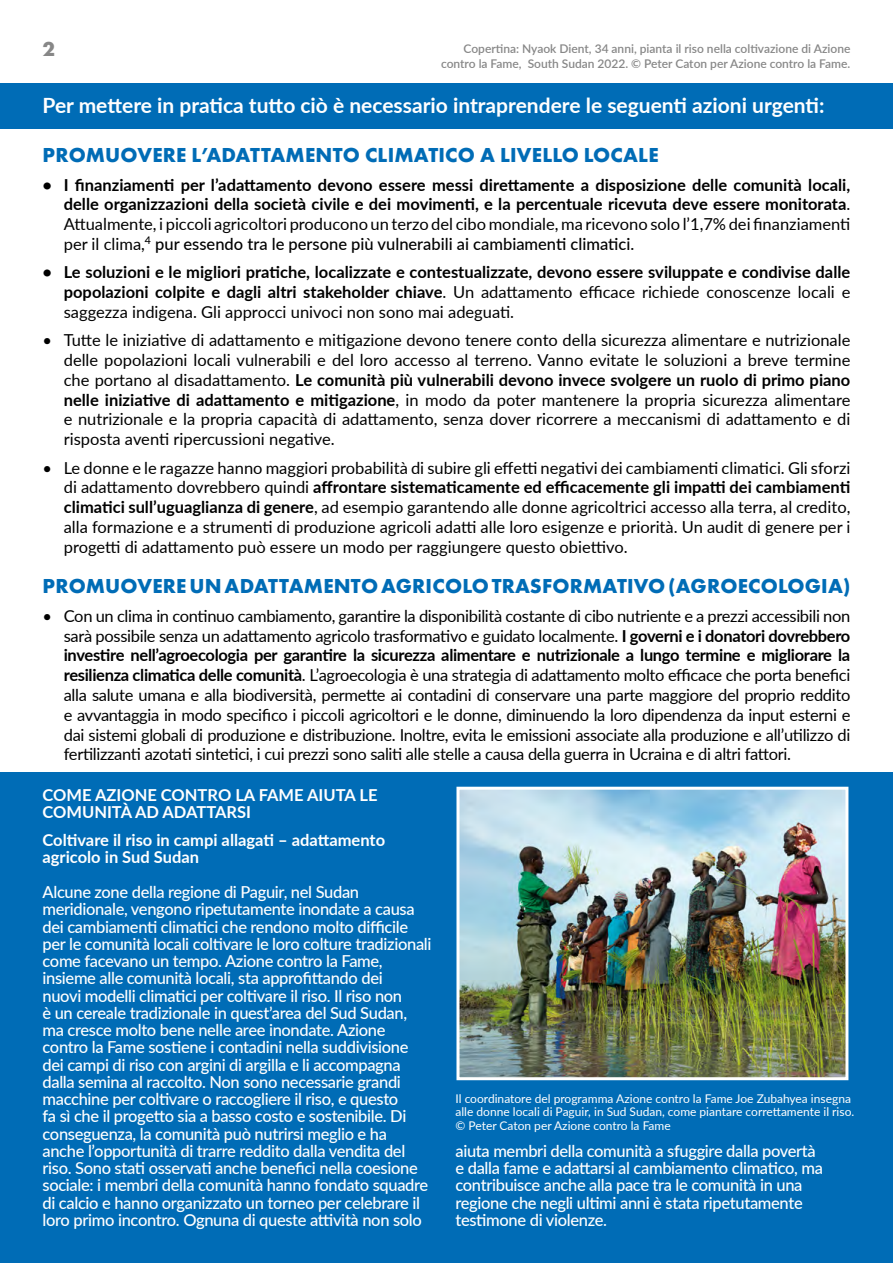
<style>
.page{position:relative;width:893px;height:1263px;background:#fff}
.page>*{position:absolute;margin:0;border:0;box-sizing:border-box;transform-origin:0 0}
.t1{font:700 21px "Futura PT";letter-spacing:.01em;color:#006cb6}
.t2{font:700 21px "Lato";color:#fff}
.t3{font:700 21px "Futura PT";color:#878787}
.t4{font:16.5px/19.8px "Lato";color:#000;text-align:justify}
.t5{font:500 16.5px/17.2px "Lato";letter-spacing:-.02em;color:#fff}
.t6{font:700 16.5px/19.8px "Lato";color:#000;text-align:justify}
.t7{font:700 16.5px/17.2px "Lato";color:#fff}
.t8{font:12px/13.5px "Lato";color:#fff}
.Endnote_reference_te{font:600 12px "Lato";color:#878787}
.s1{font-weight:400}
.s2{font-weight:500}
.s3{font-weight:700}
</style>
<div class="page">
<div style="left:0;top:83px;width:893px;height:46px;background:#006cb6"></div>
<div style="left:0;top:772px;width:893px;height:491px;background:#006cb6"></div>
<img style="left:460px;top:791px;width:384px;height:285px">
<div style="left:456px;top:787px;width:392px;height:293px;border:3px solid #fff"></div>
<p class="t3" style="left:43px;top:36px;width:14px">2</p>
<p class="Endnote_reference_te" style="left:464px;top:40px;width:388px">Copertina: Nyaok Dient, 34 anni, pianta il riso nella coltivazione di Azione</p>
<p class="Endnote_reference_te" style="left:441px;top:55px;width:411px">contro la Fame, South Sudan 2022. © Peter Caton per Azione contro la Fame.</p>
<p class="t2" style="left:43px;top:89px;width:783px">Per mettere in pratica tutto ciò è necessario intraprendere le seguenti azioni urgenti:</p>
<p class="t1" style="left:43px;top:141px;width:617px">PROMUOVERE L’ADATTAMENTO CLIMATICO A LIVELLO LOCALE</p>
<p class="t6" style="left:64px;top:174px;width:788px;text-indent:-21px">• I finanziamenti per l’adattamento devono essere messi direttamente a disposizione delle comunità locali, delle organizzazioni della società civile e dei movimenti, e la percentuale ricevuta deve essere monitorata<span class="s1">.<br>Attualmente, i piccoli agricoltori producono un terzo del cibo mondiale, ma ricevono solo l’1,7% dei finanziamenti per il clima,</span><sup>4</sup> <span class="s2">pur essendo tra le persone più vulnerabili ai cambiamenti climatici.</span></p>
<p class="t6" style="left:64px;top:262px;width:788px;text-indent:-21px">• Le soluzioni e le migliori pratiche, localizzate e contestualizzate, devono essere sviluppate e condivise dalle popolazioni colpite e dagli altri stakeholder chiave<span class="s1">. Un adattamento efficace richiede conoscenze locali e saggezza indigena. Gli approcci univoci non sono mai adeguati.</span></p>
<p class="t4" style="left:64px;top:330px;width:788px;text-indent:-21px">• Tutte le iniziative di adattamento e mitigazione devono tenere conto della sicurezza alimentare e nutrizionale delle popolazioni locali vulnerabili e del loro accesso al terreno. Vanno evitate le soluzioni a breve termine che portano al disadattamento. <span class="s3">Le comunità più vulnerabili devono invece svolgere un ruolo di primo piano nelle iniziative di adattamento e mitigazione</span>, in modo da poter mantenere la propria sicurezza alimentare e nutrizionale e la propria capacità di adattamento, senza dover ricorrere a meccanismi di adattamento e di risposta aventi ripercussioni negative.</p>
<p class="t4" style="left:64px;top:457px;width:788px;text-indent:-21px">• Le donne e le ragazze hanno maggiori probabilità di subire gli effetti negativi dei cambiamenti climatici. Gli sforzi di adattamento dovrebbero quindi <span class="s3">affrontare sistematicamente ed efficacemente gli impatti dei cambiamenti climatici sull’uguaglianza di genere</span>, ad esempio garantendo alle donne agricoltrici accesso alla terra, al credito, alla formazione e a strumenti di produzione agricoli adatti alle loro esigenze e priorità. Un audit di genere per i progetti di adattamento può essere un modo per raggiungere questo obiettivo.</p>
<p class="t1" style="left:43px;top:572px;width:809px">PROMUOVERE UN ADATTAMENTO AGRICOLO TRASFORMATIVO (AGROECOLOGIA)</p>
<p class="t4" style="left:64px;top:605px;width:788px;text-indent:-21px">• Con un clima in continuo cambiamento, garantire la disponibilità costante di cibo nutriente e a prezzi accessibili non sarà possibile senza un adattamento agricolo trasformativo e guidato localmente. <span class="s3">I governi e i donatori dovrebbero investire nell’agroecologia per garantire la sicurezza alimentare e nutrizionale a lungo termine e migliorare la resilienza climatica delle comunità</span>. L’agroecologia è una strategia di adattamento molto efficace che porta benefici alla salute umana e alla biodiversità, permette ai contadini di conservare una parte maggiore del proprio reddito e avvantaggia in modo specifico i piccoli agricoltori e le donne, diminuendo la loro dipendenza da input esterni e dai sistemi globali di produzione e distribuzione. Inoltre, evita le emissioni associate alla produzione e all’utilizzo di fertilizzanti azotati sintetici, i cui prezzi sono saliti alle stelle a causa della guerra in Ucraina e di altri fattori.</p>
<p class="t7" style="left:43px;top:786px;width:336px">COME AZIONE CONTRO LA FAME AIUTA LE<br>COMUNITÀ AD ADATTARSI</p>
<p class="t7" style="left:43px;top:831px;width:344px">Coltivare il riso in campi allagati – adattamento agricolo in Sud Sudan</p>
<p class="t5" style="left:43px;top:883px;width:391px">Alcune zone della regione di Paguir, nel Sudan meridionale, vengono ripetutamente inondate a causa dei cambiamenti climatici che rendono molto difficile per le comunità locali coltivare le loro colture tradizionali come facevano un tempo. Azione contro la Fame, insieme alle comunità locali, sta approfittando dei<br>nuovi modelli climatici per coltivare il riso. Il riso non<br>è un cereale tradizionale in quest’area del Sud Sudan, ma cresce molto bene nelle aree inondate. Azione contro la Fame sostiene i contadini nella suddivisione dei campi di riso con argini di argilla e li accompagna dalla semina al raccolto. Non sono necessarie grandi macchine per coltivare o raccogliere il riso, e questo<br>fa sì che il progetto sia a basso costo e sostenibile. Di conseguenza, la comunità può nutrirsi meglio e ha anche l’opportunità di trarre reddito dalla vendita del riso. Sono stati osservati anche benefici nella coesione sociale: i membri della comunità hanno fondato squadre di calcio e hanno organizzato un torneo per celebrare il loro primo incontro. Ognuna di queste attività non solo</p>
<p class="t8" style="left:455px;top:1091px;width:400px">Il coordinatore del programma Azione contro la Fame Joe Zubahyea insegna alle donne locali di Paguir, in Sud Sudan, come piantare correttamente il riso. © Peter Caton per Azione contro la Fame</p>
<p class="t5" style="left:455px;top:1141px;width:369px">aiuta membri della comunità a sfuggire dalla povertà e dalla fame e adattarsi al cambiamento climatico, ma contribuisce anche alla pace tra le comunità in una regione che negli ultimi anni è stata ripetutamente testimone di violenze.</p>
</div>
